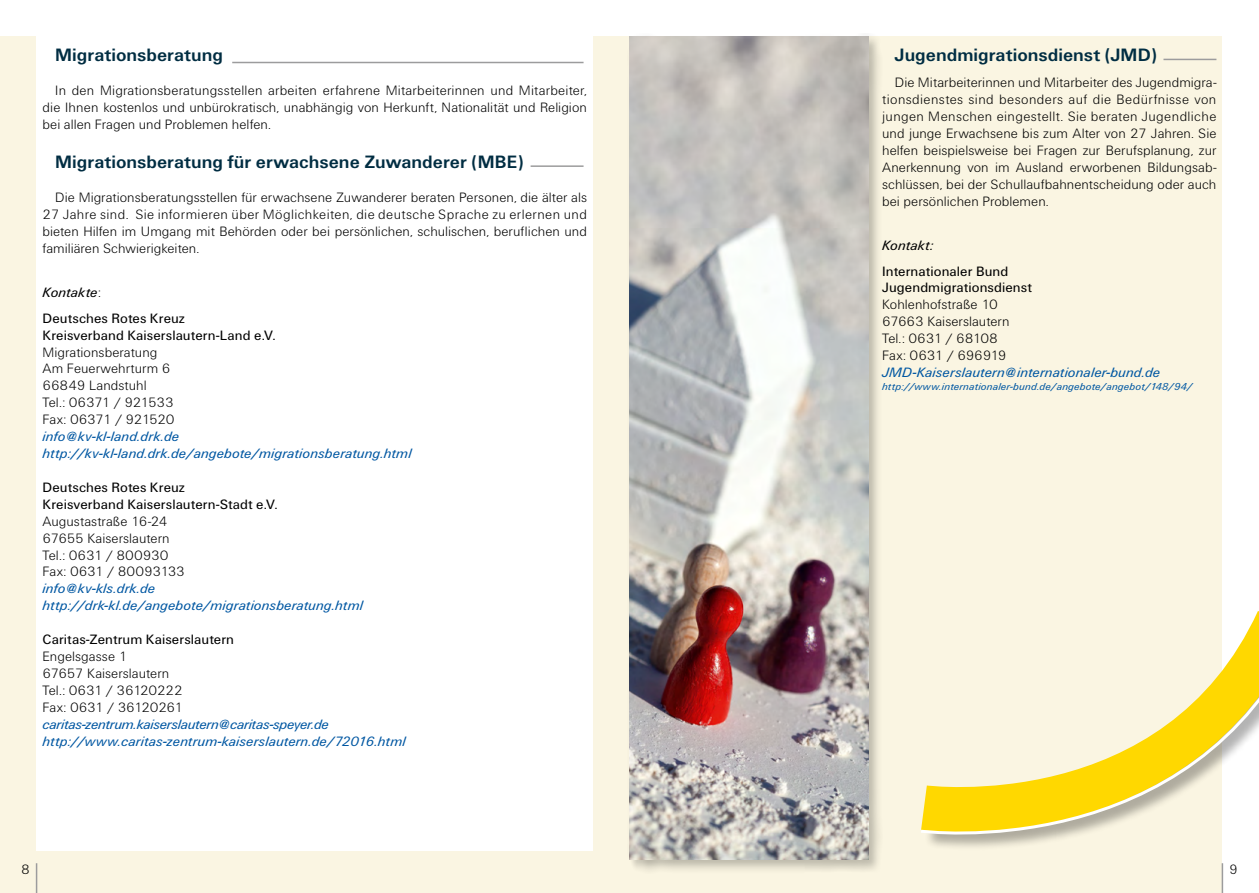
<style>
.page{position:relative;width:1259px;height:893px;background:#fff}
.page>*{position:absolute;margin:0;border:0;box-sizing:border-box;transform-origin:0 0}
.t1{font:700 18.6px "Unitus T";color:#002d42}
.t2{font:300 14.1px/17px "Unitus T";letter-spacing:.005em;color:#000}
.t3{font:italic 14.1px/17px "Unitus T";letter-spacing:.005em;color:#0057a2}
.t4{font:14.1px/17px "Unitus T";letter-spacing:.005em;color:#000}
.t5{font:italic 14.1px "Unitus T";letter-spacing:.01em;color:#000}
.t6{font:italic 10.5px "Unitus T";letter-spacing:.02em;color:#0057a2}
.s1{font-style:italic}
.s2{font-weight:300}
</style>
<div class="page">
<div style="left:629px;top:37px;width:593px;height:856px;background:#faf5e2"></div>
<div style="left:0;top:37px;width:629px;height:856px;background:#faf5e2"></div>
<div style="left:37px;top:28px;width:556px;height:822px;background:#fff"></div>
<svg style="left:921px;top:626px;width:338px;height:240px"></svg>
<hr style="left:232px;top:62px;width:351px;height:1px;background:#9c9c9d">
<hr style="left:530px;top:165px;width:53px;height:2px;background:#9c9c9d">
<hr style="left:1221px;top:863px;width:2px;height:30px;background:#9c9c9d">
<hr style="left:1163px;top:59px;width:53px;height:1px;background:#9c9c9d">
<div style="left:627px;top:34px;width:255px;height:840px;background:#000;opacity:.25"></div>
<img style="left:629px;top:37px;width:239px;height:822px">
<hr style="left:36px;top:863px;width:1px;height:30px;background:#9c9c9d">
<h1 class="t1" style="left:55px;top:44px;width:169px">Migrationsberatung</h1>
<p class="t2" style="left:43px;top:82px;width:546px;text-align:justify;text-indent:13px">In den Migrationsberatungsstellen arbeiten erfahrene Mitarbeiterinnen und Mitarbeiter, die Ihnen kostenlos und unbürokratisch, unabhängig von Herkunft, Nationalität und Religion bei allen Fragen und Problemen helfen.</p>
<h1 class="t1" style="left:55px;top:151px;width:470px">Migrationsberatung für erwachsene Zuwanderer (MBE)</h1>
<p class="t2" style="left:43px;top:189px;width:546px;text-align:justify;text-indent:13px">Die Migrationsberatungsstellen für erwachsene Zuwanderer beraten Personen, die älter als 27 Jahre sind. Sie informieren über Möglichkeiten, die deutsche Sprache zu erlernen und bieten Hilfen im Umgang mit Behörden oder bei persönlichen, schulischen, beruflichen und familiären Schwierigkeiten.</p>
<p class="t4" style="left:43px;top:279px;width:144px;line-height:26px"><span class="s1">Kontakte</span><span class="s2">:<br></span>Deutsches Rotes Kreuz</p>
<p class="t4" style="left:43px;top:326px;width:235px">Kreisverband Kaiserslautern-Land e.V.</p>
<p class="t2" style="left:43px;top:343px;width:133px">Migrationsberatung<br>Am Feuerwehrturm 6<br>66849 Landstuhl<br>Tel.: 06371 / 921533<br>Fax: 06371 / 921520</p>
<p class="t3" style="left:43px;top:428px;width:370px">info@kv-kl-land.drk.de http://kv-kl-land.drk.de/angebote/migrationsberatung.html</p>
<p class="t4" style="left:43px;top:478px;width:237px">Deutsches Rotes Kreuz<br>Kreisverband Kaiserslautern-Stadt e.V.</p>
<p class="t2" style="left:43px;top:512px;width:144px">Augustastraße 16-24<br>67655 Kaiserslautern<br>Tel.: 0631 / 800930<br>Fax: 0631 / 80093133</p>
<p class="t3" style="left:43px;top:580px;width:322px">info@kv-kls.drk.de http://drk-kl.de/angebote/migrationsberatung.html</p>
<p class="t4" style="left:43px;top:631px;width:193px">Caritas-Zentrum Kaiserslautern</p>
<p class="t2" style="left:43px;top:648px;width:142px">Engelsgasse 1<br>67657 Kaiserslautern<br>Tel.: 0631 / 36120222<br>Fax: 0631 / 36120261</p>
<p class="t3" style="left:43px;top:715px;width:364px">caritas-zentrum.kaiserslautern@caritas-speyer.de http://www.caritas-zentrum-kaiserslautern.de/72016.html</p>
<p class="t2" style="left:21px;top:861px;width:10px">8</p>
<h1 class="t1" style="left:895px;top:44px;width:263px">Jugendmigrationsdienst (JMD)</h1>
<p class="t2" style="left:882px;top:74px;width:336px;text-align:justify;text-indent:13px">Die Mitarbeiterinnen und Mitarbeiter des Jugendmigra&shy;tionsdienstes sind besonders auf die Bedürfnisse von jungen Menschen eingestellt. Sie beraten Jugendliche und junge Erwachsene bis zum Alter von 27 Jahren. Sie helfen beispielsweise bei Fragen zur Berufsplanung, zur Anerkennung von im Ausland erworbenen Bildungsab&shy;schlüssen, bei der Schullaufbahnentscheidung oder auch bei persönlichen Problemen.</p>
<p class="t5" style="left:882px;top:237px;width:53px">Kontakt:</p>
<p class="t4" style="left:882px;top:262px;width:151px">Internationaler Bund<br>Jugendmigrationsdienst</p>
<p class="t2" style="left:882px;top:296px;width:129px">Kohlenhofstraße 10<br>67663 Kaiserslautern<br>Tel.: 0631 / 68108<br>Fax: 0631 / 696919</p>
<p class="t3" style="left:882px;top:364px;width:279px">JMD-Kaiserslautern@internationaler-bund.de</p>
<p class="t6" style="left:882px;top:380px;width:311px">http://www.internationaler-bund.de/angebote/angebot/148/94/</p>
<p class="t2" style="left:1229px;top:861px;width:10px">9</p>
</div>
